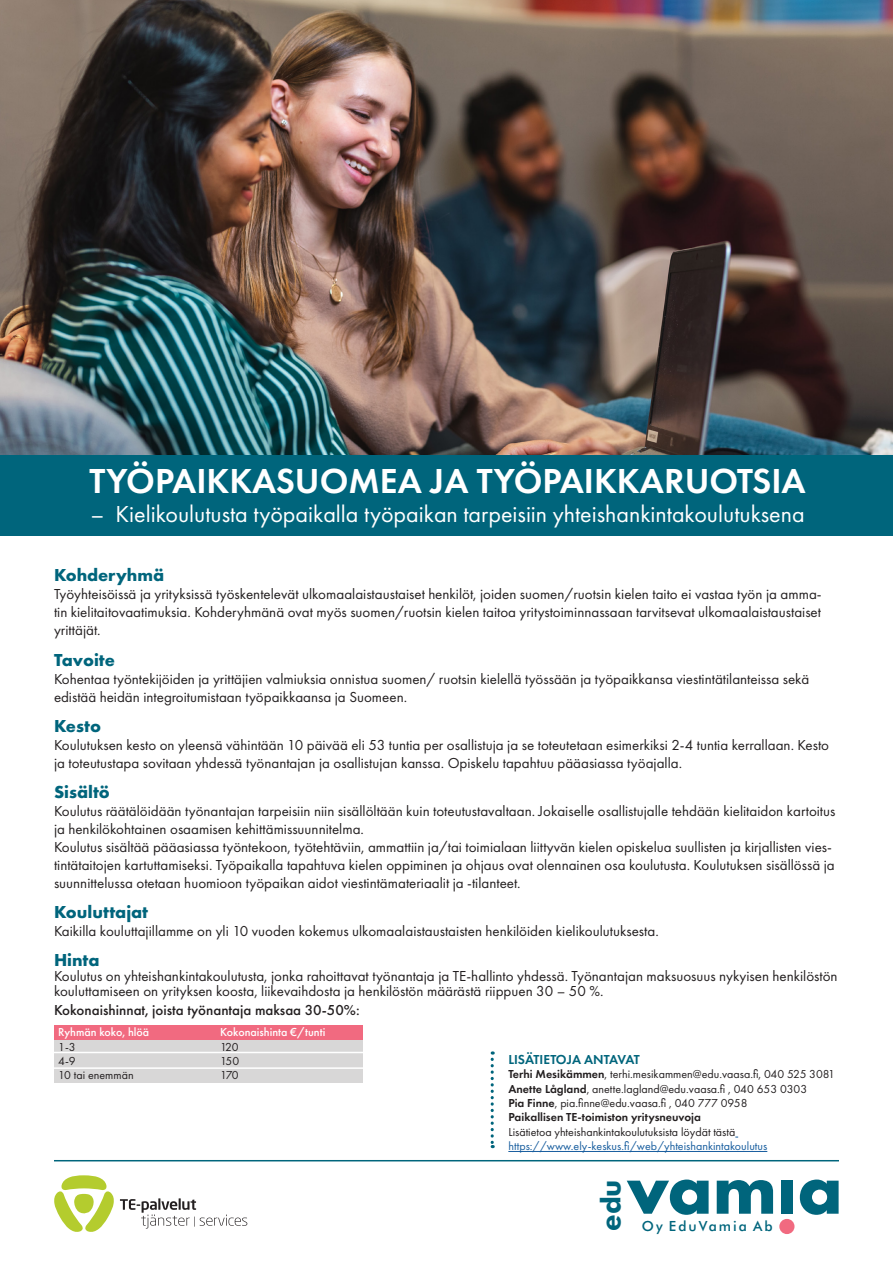
<style>
.page{position:relative;width:893px;height:1263px;background:#fff}
.page>*{position:absolute;margin:0;border:0;box-sizing:border-box;transform-origin:0 0}
.t1{font:600 36px "Futura PT";color:#fff}
.t2{font:500 27.15px "Futura BT";color:#00657c}
.t3{font:24px "Futura PT";color:#fff}
.t4{font:700 18px "Futura PT";color:#00657c}
.t5{font:15px/18px "Futura PT";color:#231f20}
.t6{font:500 15px "Futura PT";color:#231f20}
.t7{font:500 14.1px "Futura BT";letter-spacing:.145em;color:#00657c}
.t8{font:600 13.5px "Futura PT";color:#00657c}
.t9{font:12px "Futura PT";color:#231f20}
.t10{font:12px "Futura PT";color:#175d9e}
.t11{font:600 12px "Futura PT";color:#231f20}
.t12{font:500 12px "Futura PT";color:#fff}
.s1{font-weight:600}
</style>
<div class="page">
<img style="left:0;top:0;width:893px;height:455px">
<div style="left:54px;top:1040px;width:308px;height:43px;background:#d8d7d7"></div>
<div style="left:0;top:455px;width:893px;height:81px;background:#00657c"></div>
<div style="left:54px;top:1025px;width:308px;height:15px;background:#f16a80"></div>
<svg style="left:627px;top:1179px;width:82px;height:36px"></svg>
<svg style="left:717px;top:1180px;width:56px;height:34px"></svg>
<div style="left:779px;top:1219px;width:15px;height:15px;background:#f16a80;border-radius:50%"></div>
<div style="left:781px;top:1180px;width:12px;height:34px;background:#00657c"></div>
<svg style="left:800px;top:1179px;width:39px;height:36px"></svg>
<svg style="left:54px;top:1175px;width:60px;height:57px"></svg>
<svg style="left:120px;top:1198px;width:127px;height:30px"></svg>
<hr style="left:50px;top:1052px;width:314px;height:1px;background:#fff">
<hr style="left:49px;top:1067px;width:314px;height:2px;background:#fff">
<hr style="left:508px;top:1151px;width:259px;height:1px;background:#175d9e">
<svg style="left:491px;top:1051px;width:3px;height:97px"></svg>
<hr style="left:54px;top:1160px;width:785px;height:1px;background:#00657c">
<p class="t1" style="left:89px;top:458px;width:718px">TYÖPAIKKASUOMEA JA TYÖPAIKKARUOTSIA</p>
<p class="t3" style="left:90px;top:500px;width:716px">– Kielikoulutusta työpaikalla työpaikan tarpeisiin yhteishankintakoulutuksena</p>
<p class="t4" style="left:54px;top:564px;width:112px">Kohderyhmä</p>
<p class="t5" style="left:54px;top:585px;width:769px;text-align:justify">Työyhteisöissä ja yrityksissä työskentelevät ulkomaalaistaustaiset henkilöt, joiden suomen/ruotsin kielen taito ei vastaa työn ja amma&shy;tin kielitaitovaatimuksia. Kohderyhmänä ovat myös suomen/ruotsin kielen taitoa yritystoiminnassaan tarvitsevat ulkomaalaistaustaiset yrittäjät.</p>
<p class="t4" style="left:54px;top:648px;width:62px">Tavoite</p>
<p class="t5" style="left:54px;top:669px;width:757px">Kohentaa työntekijöiden ja yrittäjien valmiuksia onnistua suomen/ ruotsin kielellä työssään ja työpaikkansa viestintätilanteissa sekä edistää heidän integroitumistaan työpaikkaansa ja Suomeen.</p>
<p class="t4" style="left:54px;top:714px;width:49px">Kesto</p>
<p class="t5" style="left:54px;top:736px;width:777px">Koulutuksen kesto on yleensä vähintään 10 päivää eli 53 tuntia per osallistuja ja se toteutetaan esimerkiksi 2-4 tuntia kerrallaan. Kesto ja toteutustapa sovitaan yhdessä työnantajan ja osallistujan kanssa. Opiskelu tapahtuu pääasiassa työajalla.</p>
<p class="t4" style="left:54px;top:780px;width:57px">Sisältö</p>
<p class="t5" style="left:54px;top:802px;width:783px">Koulutus räätälöidään työnantajan tarpeisiin niin sisällöltään kuin toteutustavaltaan. Jokaiselle osallistujalle tehdään kielitaidon kartoitus ja henkilökohtainen osaamisen kehittämissuunnitelma.</p>
<p class="t5" style="left:54px;top:838px;width:782px">Koulutus sisältää pääasiassa työntekoon, työtehtäviin, ammattiin ja/tai toimialaan liittyvän kielen opiskelua suullisten ja kirjallisten vies&shy;tintätaitojen kartuttamiseksi. Työpaikalla tapahtuva kielen oppiminen ja ohjaus ovat olennainen osa koulutusta. Koulutuksen sisällössä ja suunnittelussa otetaan huomioon työpaikan aidot viestintämateriaalit ja -tilanteet.</p>
<p class="t4" style="left:54px;top:900px;width:96px">Kouluttajat</p>
<p class="t5" style="left:54px;top:922px;width:606px">Kaikilla kouluttajillamme on yli 10 vuoden kokemus ulkomaalaistaustaisten henkilöiden kielikoulutuksesta.</p>
<p class="t4" style="left:54px;top:948px;width:47px">Hinta</p>
<p class="t5" style="left:54px;top:968px;width:785px;line-height:15px">Koulutus on yhteishankintakoulutusta, jonka rahoittavat työnantaja ja TE-hallinto yhdessä. Työnantajan maksuosuus nykyisen henkilöstön kouluttamiseen on yrityksen koosta, liikevaihdosta ja henkilöstön määrästä riippuen 30 – 50 %.</p>
<p class="t6" style="left:54px;top:1001px;width:307px">Kokonaishinnat, joista työnantaja maksaa 30-50%:</p>
<p class="t12" style="left:58px;top:1025px;width:93px">Ryhmän koko, hlöä</p>
<p class="t12" style="left:220px;top:1025px;width:107px">Kokonaishinta €/tunti</p>
<p class="t9" style="left:58px;top:1039px;width:19px">1-3</p>
<p class="t9" style="left:220px;top:1039px;width:20px">120</p>
<p class="t9" style="left:58px;top:1054px;width:19px">4-9</p>
<p class="t9" style="left:220px;top:1054px;width:20px">150</p>
<p class="t9" style="left:58px;top:1068px;width:77px">10 tai enemmän</p>
<p class="t9" style="left:220px;top:1068px;width:20px">170</p>
<p class="t8" style="left:508px;top:1051px;width:133px">LISÄTIETOJA ANTAVAT</p>
<p class="t9" style="left:508px;top:1067px;width:328px"><span class="s1">Terhi Mesikämmen</span>, terhi.mesikammen@edu.vaasa.fi, 040 525 3081</p>
<p class="t9" style="left:508px;top:1081px;width:300px"><span class="s1">Anette Lågland</span>, anette.lagland@edu.vaasa.fi , 040 653 0303</p>
<p class="t9" style="left:508px;top:1096px;width:241px"><span class="s1">Pia Finne</span>, pia.finne@edu.vaasa.fi , 040 777 0958</p>
<p class="t11" style="left:508px;top:1110px;width:194px">Paikallisen TE-toimiston yritysneuvoja</p>
<p class="t9" style="left:508px;top:1125px;width:228px">Lisätietoa yhteishankintakoulutuksista löydät tästä</p>
<p class="t10" style="left:508px;top:1139px;width:260px">https://www.ely-keskus.fi/web/yhteishankintakoulutus</p>
<p class="t2" style="left:595px;top:1231px;width:53px;rotate:-90deg">edu</p>
<p class="t7" style="left:642px;top:1220px;width:132px">Oy EduVamia Ab</p>
</div>
